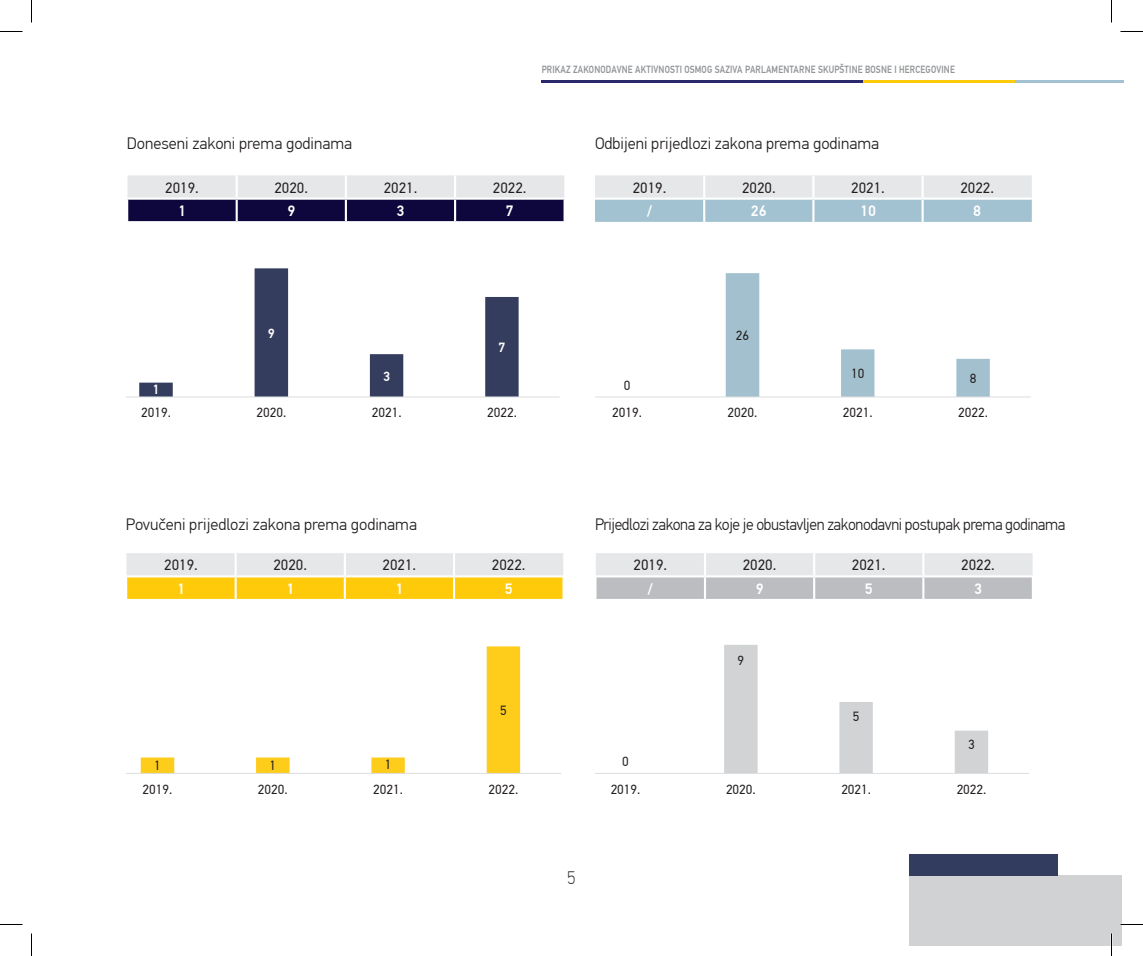
<style>
.page{position:relative;width:1143px;height:956px;background:#fff}
.page>*{position:absolute;margin:0;border:0;box-sizing:border-box;transform-origin:0 0}
.t1{font:100 18px "PF Din Text Pro";color:#231f20}
.t2{font:300 16.5px "PF Din Text Pro";color:#231f20}
.t3{font:300 16.5px "PF Din Text Pro";letter-spacing:-.025em;color:#231f20;scale:.95 1}
.t4{font:15px "PF Din Text Pro";color:#231f20}
.t5{font:500 15px "PF Din Text Pro";color:#fff}
.t6{font:13.35px "PF Din Text Pro";color:#231f20}
.t7{font:500 13.35px "PF Din Text Pro";color:#fff}
.t8{font:500 10.5px "PF Din Text Pro";letter-spacing:.02em;color:#939598;scale:.82 1}
</style>
<div class="page">
<hr style="left:542px;top:80px;width:322px;height:3px;background:#29296b">
<hr style="left:863px;top:80px;width:180px;height:3px;background:#feca0a">
<hr style="left:1015px;top:80px;width:109px;height:3px;background:#a3c2d1">
<svg style="left:596px;top:553px;width:437px;height:46px;background:#d4d5d7"></svg>
<div style="left:909px;top:875px;width:213px;height:71px;background:#d1d2d4"></div>
<div style="left:909px;top:854px;width:149px;height:21px;background:#323c5e"></div>
<svg style="left:126px;top:553px;width:437px;height:46px;background:#f2db84"></svg>
<hr style="left:562px;top:577px;width:2px;height:22px;background:#fff">
<svg style="left:127px;top:646px;width:434px;height:128px"></svg>
<svg style="left:127px;top:175px;width:438px;height:46px;background:#85839c"></svg>
<svg style="left:595px;top:175px;width:437px;height:47px;background:#c5d5dd"></svg>
<hr style="left:703px;top:175px;width:2px;height:23px;background:#fff">
<hr style="left:812px;top:175px;width:3px;height:23px;background:#fff">
<hr style="left:922px;top:175px;width:2px;height:23px;background:#fff">
<hr style="left:595px;top:198px;width:109px;height:2px;background:#fff">
<hr style="left:704px;top:198px;width:109px;height:2px;background:#fff">
<hr style="left:703px;top:200px;width:2px;height:22px;background:#fff">
<hr style="left:813px;top:198px;width:110px;height:2px;background:#fff">
<hr style="left:812px;top:200px;width:3px;height:22px;background:#fff">
<hr style="left:923px;top:198px;width:109px;height:2px;background:#fff">
<hr style="left:922px;top:200px;width:2px;height:22px;background:#fff">
<svg style="left:127px;top:268px;width:433px;height:130px"></svg>
<svg style="left:595px;top:273px;width:436px;height:125px"></svg>
<svg style="left:595px;top:645px;width:434px;height:129px"></svg>
<hr style="left:1120px;top:923px;width:23px;height:2px;background:#fff">
<svg style="left:0;top:31px;width:22px;height:1px"></svg>
<svg style="left:1120px;top:31px;width:23px;height:1px"></svg>
<svg style="left:0;top:924px;width:22px;height:1px"></svg>
<svg style="left:1120px;top:924px;width:23px;height:1px"></svg>
<svg style="left:31px;top:0;width:1px;height:23px"></svg>
<svg style="left:31px;top:933px;width:1px;height:23px"></svg>
<svg style="left:1111px;top:0;width:1px;height:23px"></svg>
<svg style="left:1111px;top:933px;width:1px;height:23px"></svg>
<p class="t8" style="left:542px;top:64px;width:505px">PRIKAZ ZAKONODAVNE AKTIVNOSTI OSMOG SAZIVA PARLAMENTARNE SKUPŠTINE BOSNE I HERCEGOVINE</p>
<p class="t2" style="left:127px;top:134px;width:227px">Doneseni zakoni prema godinama</p>
<p class="t4" style="left:165px;top:179px;width:35px">2019.</p>
<p class="t4" style="left:274px;top:179px;width:35px">2020.</p>
<p class="t4" style="left:384px;top:179px;width:35px">2021.</p>
<p class="t4" style="left:493px;top:179px;width:35px">2022.</p>
<p class="t5" style="left:178px;top:202px;width:9px">1</p>
<p class="t5" style="left:287px;top:202px;width:9px">9</p>
<p class="t5" style="left:397px;top:202px;width:9px">3</p>
<p class="t5" style="left:506px;top:202px;width:9px">7</p>
<p class="t2" style="left:595px;top:134px;width:286px">Odbijeni prijedlozi zakona prema godinama</p>
<p class="t4" style="left:633px;top:179px;width:35px">2019.</p>
<p class="t4" style="left:742px;top:179px;width:35px">2020.</p>
<p class="t4" style="left:851px;top:179px;width:35px">2021.</p>
<p class="t4" style="left:960px;top:179px;width:35px">2022.</p>
<p class="t5" style="left:647px;top:202px;width:7px">/</p>
<p class="t5" style="left:751px;top:202px;width:17px">26</p>
<p class="t5" style="left:860px;top:202px;width:17px">10</p>
<p class="t5" style="left:973px;top:202px;width:9px">8</p>
<p class="t7" style="left:268px;top:325px;width:8px">9</p>
<p class="t6" style="left:736px;top:328px;width:15px">26</p>
<p class="t7" style="left:499px;top:340px;width:8px">7</p>
<p class="t7" style="left:153px;top:381px;width:8px">1</p>
<p class="t7" style="left:383px;top:368px;width:8px">3</p>
<p class="t6" style="left:624px;top:378px;width:8px">0</p>
<p class="t6" style="left:851px;top:366px;width:15px">10</p>
<p class="t6" style="left:970px;top:371px;width:8px">8</p>
<p class="t6" style="left:141px;top:405px;width:31px">2019.</p>
<p class="t6" style="left:256px;top:405px;width:31px">2020.</p>
<p class="t6" style="left:372px;top:405px;width:31px">2021.</p>
<p class="t6" style="left:487px;top:405px;width:31px">2022.</p>
<p class="t6" style="left:612px;top:405px;width:31px">2019.</p>
<p class="t6" style="left:728px;top:405px;width:31px">2020.</p>
<p class="t6" style="left:843px;top:405px;width:31px">2021.</p>
<p class="t6" style="left:958px;top:405px;width:31px">2022.</p>
<p class="t2" style="left:126px;top:514px;width:293px">Povučeni prijedlozi zakona prema godinama</p>
<p class="t4" style="left:164px;top:556px;width:35px">2019.</p>
<p class="t4" style="left:273px;top:556px;width:35px">2020.</p>
<p class="t4" style="left:383px;top:556px;width:35px">2021.</p>
<p class="t4" style="left:492px;top:556px;width:35px">2022.</p>
<p class="t5" style="left:177px;top:579px;width:9px">1</p>
<p class="t5" style="left:286px;top:579px;width:9px">1</p>
<p class="t5" style="left:396px;top:579px;width:9px">1</p>
<p class="t5" style="left:505px;top:579px;width:9px">5</p>
<p class="t3" style="left:595px;top:514px;width:497px">Prijedlozi zakona za koje je obustavljen zakonodavni postupak prema godinama</p>
<p class="t4" style="left:634px;top:556px;width:35px">2019.</p>
<p class="t4" style="left:743px;top:556px;width:35px">2020.</p>
<p class="t4" style="left:852px;top:556px;width:35px">2021.</p>
<p class="t4" style="left:961px;top:556px;width:35px">2022.</p>
<p class="t5" style="left:648px;top:579px;width:7px">/</p>
<p class="t5" style="left:756px;top:579px;width:9px">9</p>
<p class="t5" style="left:865px;top:579px;width:9px">5</p>
<p class="t5" style="left:974px;top:579px;width:9px">3</p>
<p class="t6" style="left:738px;top:653px;width:8px">9</p>
<p class="t6" style="left:500px;top:703px;width:8px">5</p>
<p class="t6" style="left:853px;top:709px;width:8px">5</p>
<p class="t6" style="left:968px;top:737px;width:8px">3</p>
<p class="t6" style="left:154px;top:757px;width:8px">1</p>
<p class="t6" style="left:270px;top:758px;width:8px">1</p>
<p class="t6" style="left:385px;top:756px;width:8px">1</p>
<p class="t6" style="left:622px;top:753px;width:8px">0</p>
<p class="t6" style="left:143px;top:781px;width:31px">2019.</p>
<p class="t6" style="left:258px;top:781px;width:31px">2020.</p>
<p class="t6" style="left:373px;top:781px;width:31px">2021.</p>
<p class="t6" style="left:489px;top:781px;width:31px">2022.</p>
<p class="t6" style="left:611px;top:781px;width:31px">2019.</p>
<p class="t6" style="left:726px;top:781px;width:31px">2020.</p>
<p class="t6" style="left:841px;top:781px;width:31px">2021.</p>
<p class="t6" style="left:957px;top:781px;width:31px">2022.</p>
<p class="t1" style="left:567px;top:867px;width:10px">5</p>
</div>
